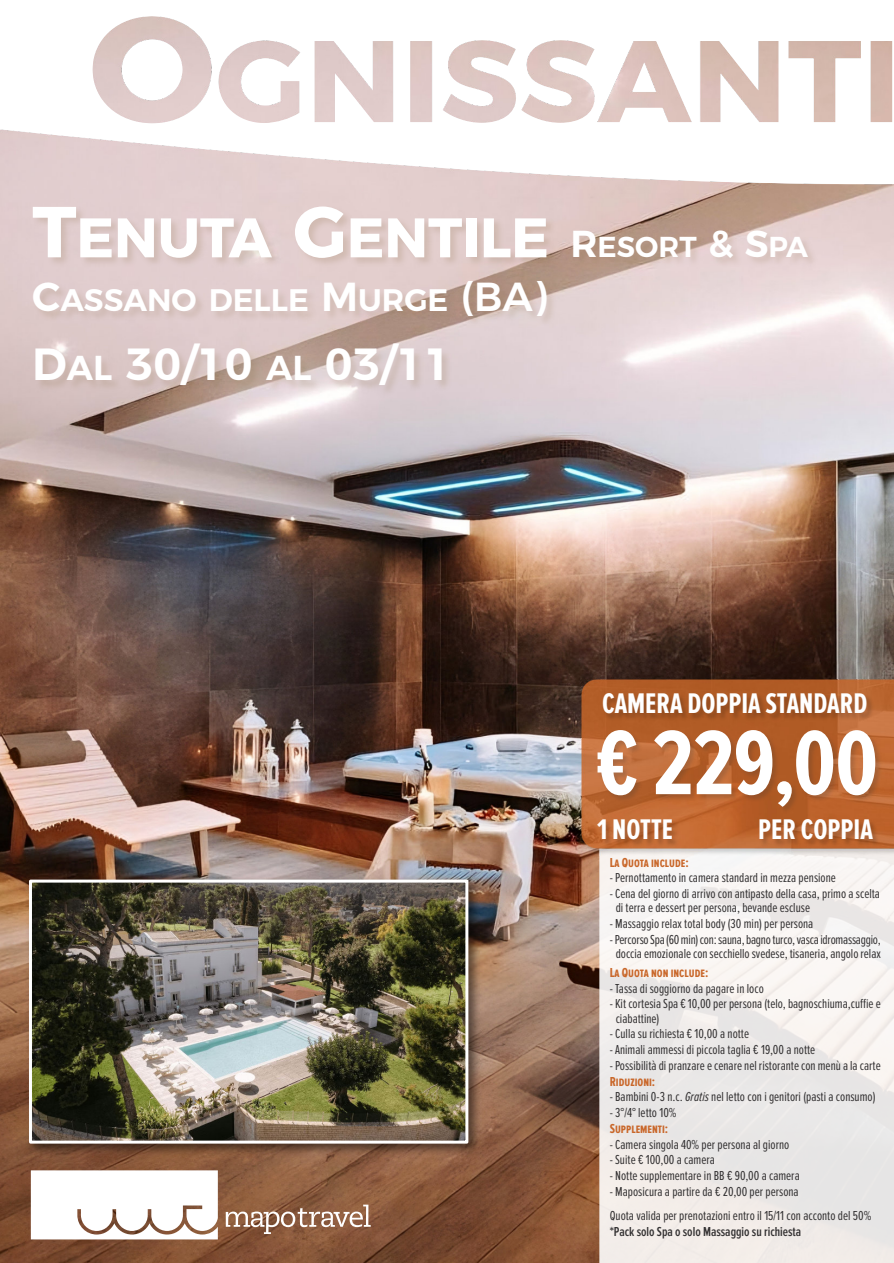
<style>
.page{position:relative;width:894px;height:1263px;background:#fff}
.page>*{position:absolute;margin:0;border:0;box-sizing:border-box;transform-origin:0 0}
.t1{font:700 94.65px "Proxima Nova Ex Cn";color:#fff}
.t2{font:700 55.5px "Montserrat";color:#fff}
.t3{font:600 45px "Montserrat";color:#fff}
.t4{font:600 31.2px "Montserrat";color:#fff}
.t5{font:700 29.4px "Proxima Nova Ex Cn";color:#fff}
.t6{font:13.5px/14.2px "Proxima Nova Ex Cn";color:#333132}
.t7{font:700 13.5px "Proxima Nova Ex Cn";color:#c9672a}
.t8{font:600 13.5px "Proxima Nova Ex Cn";color:#333132}
.s1{font-size:72px}
.s2{font-weight:600;font-size:37.5px}
.s3{font-weight:600;font-size:28.8px}
.s4{font-size:40.5px}
.s5{font-weight:500;font-size:40.5px}
.s6{font-size:34.65px}
.s7{font-style:italic}
</style>
<div class="page">
<img style="left:0;top:129px;width:893px;height:1134px">
<svg style="left:599px;top:855px;width:294px;height:408px;fill:#f1ece9"></svg>
<svg style="left:31px;top:1170px;width:187px;height:69px"></svg>
<svg style="left:226px;top:1205px;width:144px;height:29px;background:#a47e67"></svg>
<img style="left:581px;top:679px;width:312px;height:176px">
<img style="left:597px;top:730px;width:285px;height:84px">
<img style="left:759px;top:819px;width:120px;height:28px">
<img style="left:597px;top:819px;width:82px;height:28px">
<img style="left:602px;top:693px;width:271px;height:28px">
<img style="left:25px;top:876px;width:457px;height:281px">
<img style="left:33px;top:884px;width:431px;height:256px">
<div style="left:29px;top:880px;width:439px;height:264px;border:3px solid #fff"></div>
<img style="left:93px;top:16px;width:798px;height:107px">
<img style="left:32px;top:206px;width:785px;height:190px">
<h2 class="t2" style="left:32px;top:204px;width:777px"><span class="s1">T</span>ENUTA <span class="s1">G</span>ENTILE <span class="s2">R</span><span class="s3">ESORT</span> <span class="s2">&amp; S</span><span class="s3">PA</span></h2>
<h3 class="t4" style="left:32px;top:281px;width:516px"><span class="s4">C</span>ASSANO DELLE <span class="s4">M</span>URGE <span class="s5">(BA)</span></h3>
<h3 class="t3" style="left:32px;top:337px;width:421px">D<span class="s6">AL</span> 30/10 <span class="s6">AL</span> 03/11</h3>
<h3 class="t5" style="left:601px;top:690px;width:267px">CAMERA DOPPIA STANDARD</h3>
<h1 class="t1" style="left:596px;top:719px;width:283px">€ 229,00</h1>
<h3 class="t5" style="left:597px;top:816px;width:77px">1 NOTTE</h3>
<h3 class="t5" style="left:758px;top:816px;width:116px">PER COPPIA</h3>
<p class="t7" style="left:609px;top:856px;width:80px">LA QUOTA INCLUDE:</p>
<p class="t6" style="left:609px;top:871px;width:228px">- Pernottamento in camera standard in mezza pensione</p>
<p class="t6" style="left:615px;top:887px;width:266px;text-indent:-6px">- Cena del giorno di arrivo con antipasto della casa, primo a scelta di terra e dessert per persona, bevande escluse</p>
<p class="t6" style="left:609px;top:917px;width:205px">- Massaggio relax total body (30 min) per persona</p>
<p class="t6" style="left:609px;top:933px;width:272px;text-align:center">- Percorso Spa (60min) con: sauna, bagnoturco, vasca idromassaggio, doccia emozionale con secchiello svedese, tisaneria, angolo relax</p>
<p class="t7" style="left:609px;top:966px;width:100px">LA QUOTA NON INCLUDE:</p>
<p class="t6" style="left:609px;top:982px;width:156px">- Tassa di soggiorno da pagare in loco</p>
<p class="t6" style="left:615px;top:997px;width:266px;text-indent:-6px">- Kit cortesia Spa € 10,00 per persona (telo, bagnoschiuma,cuffie e ciabattine)</p>
<p class="t6" style="left:609px;top:1027px;width:141px">- Culla su richiesta € 10,00 a notte</p>
<p class="t6" style="left:609px;top:1043px;width:207px">- Animali ammessi di piccola taglia € 19,00 a notte</p>
<p class="t6" style="left:609px;top:1059px;width:272px">- Possibilità di pranzare e cenare nel ristorante con menù a la carte</p>
<p class="t7" style="left:609px;top:1075px;width:47px">RIDUZIONI:</p>
<p class="t6" style="left:609px;top:1090px;width:267px">- Bambini 0-3 n.c. <span class="s7">Gratis</span> nel letto con i genitori (pasti a consumo)</p>
<p class="t6" style="left:609px;top:1106px;width:68px">- 3°/4° letto 10%</p>
<p class="t7" style="left:609px;top:1122px;width:60px">SUPPLEMENTI:</p>
<p class="t6" style="left:609px;top:1138px;width:181px">- Camera singola 40% per persona al giorno</p>
<p class="t6" style="left:609px;top:1153px;width:107px">- Suite € 100,00 a camera</p>
<p class="t6" style="left:609px;top:1169px;width:191px">- Notte supplementare in BB € 90,00 a camera</p>
<p class="t6" style="left:609px;top:1180px;width:263px;line-height:24px">- Maposicura a partire da € 20,00 per persona<br>Quota valida per prenotazioni entro il 15/11 con acconto del 50%</p>
<p class="t8" style="left:609px;top:1225px;width:193px">*Pack solo Spa o solo Massaggio su richiesta</p>
</div>
